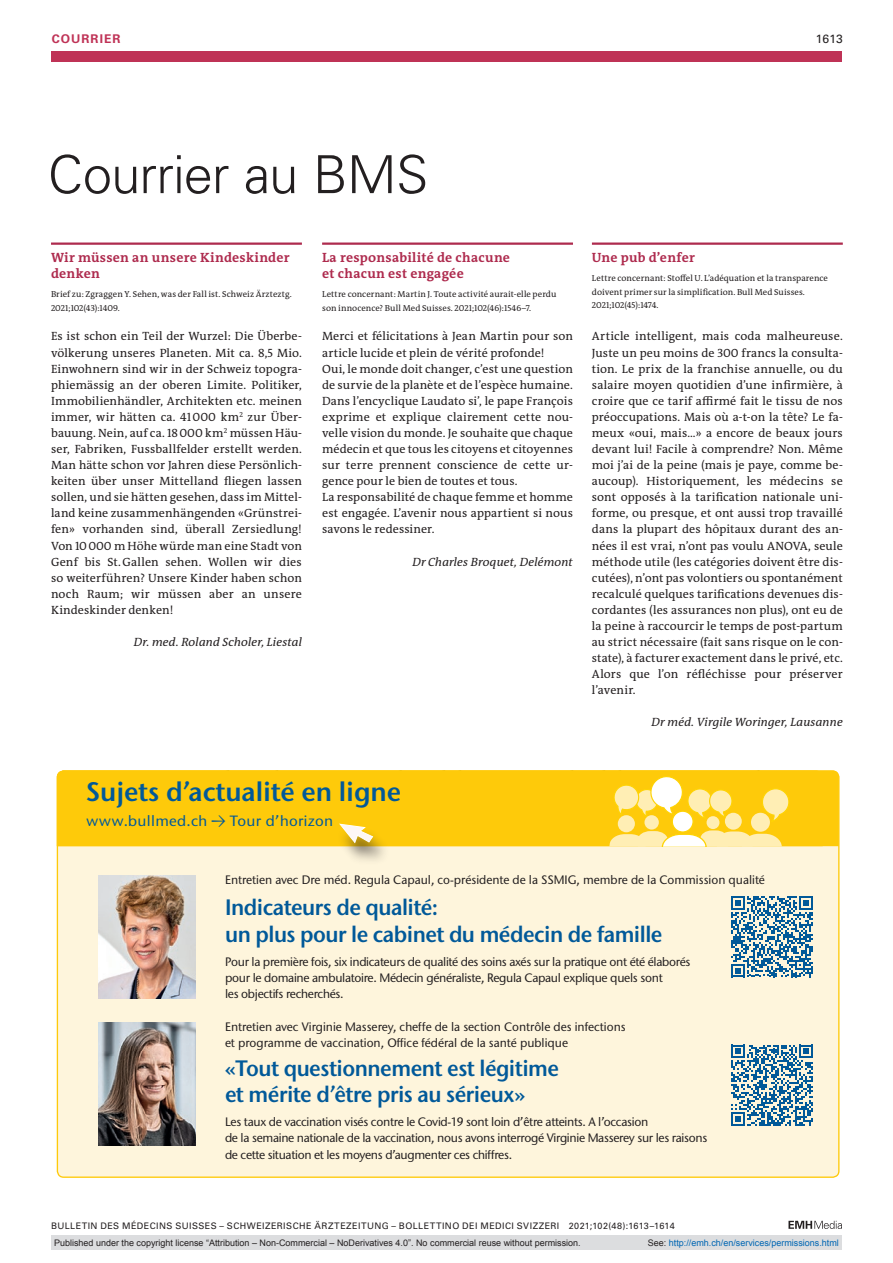
<style>
.page{position:relative;width:893px;height:1263px;background:#fff}
.page>*{position:absolute;margin:0;border:0;box-sizing:border-box;transform-origin:0 0}
.article-title{font:300 52.5px "Univers LT Std";letter-spacing:-.015em;color:#231f20}
.t1{font:600 26.7px "Stone Sans ITC Std";letter-spacing:-.005em;color:#015999}
.t2{font:600 22.2px/26.7px "Stone Sans ITC Std";letter-spacing:-.025em;color:#015999;scale:.95 1}
.t3{font:500 14.85px "Stone Sans ITC Std";letter-spacing:.02em;color:#015999}
.section-h1{font:700 13.5px/16px "The Antiqua B W7";letter-spacing:.02em;color:#ae2b4e}
.t4{font:500 12.3px/16.4px "Stone Sans ITC Std";letter-spacing:-.025em;color:#231f20}
.t5{font:500 12.3px/16.4px "Stone Sans ITC Std";color:#231f20}
.section-pn{font:12px/16px "The Antiqua B W5 Plain";letter-spacing:.01em;color:#231f20;text-align:justify}
.author-notes{font:italic 12px "The Antiqua B W5 Plain";letter-spacing:.01em;color:#231f20}
.ressort{font:700 12px "Univers LT Std";letter-spacing:.085em;color:#bf3256}
.ressort-2{font:12px "Univers LT Std";color:#231f20}
.t6{font:9px "Arial";color:#231f20}
.fusszeile{font:9px "Univers LT Std";letter-spacing:.045em;color:#231f20}
.t7{font:9px "Arial";color:#0066b3}
.comment{font:8.7px/13.5px "The Antiqua B W5 Plain";letter-spacing:.01em;color:#231f20}
.s1{font-family:"The Antiqua B W5 Plain";font-weight:400}
.s2{color:#231f20}
</style>
<div class="page">
<svg style="left:788px;top:1221px;width:54px;height:8px"></svg>
<hr style="left:592px;top:242px;width:251px;height:3px;background:#ae2b4e">
<hr style="left:51px;top:242px;width:251px;height:3px;background:#ae2b4e">
<hr style="left:322px;top:242px;width:251px;height:3px;background:#ae2b4e">
<div style="left:51px;top:51px;width:791px;height:11px;background:#bf3256"></div>
<div style="left:57px;top:771px;width:782px;height:406px;background:#fef5dc;border-radius:6px"></div>
<div style="left:57px;top:770px;width:782px;height:76px;background:#feca0a"></div>
<svg style="left:759px;top:785px;width:33px;height:38px"></svg>
<svg style="left:611px;top:773px;width:124px;height:47px;background:#fedb58"></svg>
<div style="left:707px;top:816px;width:12px;height:13px;background:#ffeeb4;border-radius:50%"></div>
<div style="left:725px;top:813px;width:17px;height:17px;background:#ffeeb4;border-radius:50%"></div>
<div style="left:644px;top:815px;width:15px;height:14px;background:#ffeeb4;border-radius:50%"></div>
<div style="left:618px;top:815px;width:17px;height:17px;background:#ffeeb4;border-radius:50%"></div>
<div style="left:672px;top:811px;width:21px;height:21px;background:#fff;border-radius:50%"></div>
<div style="left:672px;top:810px;width:22px;height:23px;border:1px solid #fed304;border-radius:50%"></div>
<svg style="left:609px;top:830px;width:173px;height:16px;background:#fee793"></svg>
<div style="left:751px;top:813px;width:19px;height:19px;background:#ffeeb4;border-radius:50%"></div>
<div style="left:336px;top:826px;width:54px;height:40px;background:#231f20;opacity:.6"></div>
<svg style="left:339px;top:823px;width:35px;height:21px"></svg>
<svg style="left:731px;top:896px;width:82px;height:81px"></svg>
<svg style="left:731px;top:1044px;width:82px;height:82px"></svg>
<img style="left:99px;top:875px;width:97px;height:123px">
<img style="left:99px;top:1022px;width:97px;height:123px">
<div style="left:51px;top:1235px;width:791px;height:15px;background:#dcdddf"></div>
<p class="ressort" style="left:52px;top:31px;width:70px">COURRIER</p>
<p class="ressort-2" style="left:816px;top:31px;width:28px">1613</p>
<p class="article-title" style="left:48px;top:143px;width:382px">Courrier au BMS</p>
<p class="section-h1" style="left:51px;top:250px;width:240px">Wir müssen an unsere Kindeskinder denken</p>
<p class="comment" style="left:51px;top:287px;width:242px">Brief zu: Zgraggen Y. Sehen, was der Fall ist. Schweiz Ärzteztg.<br>2021;102(43):1409.</p>
<p class="section-pn" style="left:51px;top:328px;width:252px">Es ist schon ein Teil der Wurzel: Die Überbe&shy;völkerung unseres Planeten. Mit ca. 8,5 Mio.<br>Einwohnern sind wir in der Schweiz topogra&shy;phiemässig an der oberen Limite. Politiker, Immobilienhändler, Architekten etc. meinen immer, wir hätten ca. 41000 km<sup>2</sup> zur Über&shy;bauung. Nein, auf ca. 18000 km<sup>2</sup> müssen Häu&shy;ser, Fabriken, Fussballfelder erstellt werden.<br>Man hätte schon vor Jahren diese Persönlich&shy;keiten über unser Mittelland fliegen lassen sollen, und sie hätten gesehen, dass im Mittel&shy;land keine zusammenhängenden «Grünstrei&shy;fen» vorhanden sind, überall Zersiedlung!<br>Von 10000 m Höhe würde man eine Stadt von Genf bis St.Gallen sehen. Wollen wir dies so weiterführen? Unsere Kinder haben schon noch Raum; wir müssen aber an unsere Kindeskinder denken!</p>
<p class="author-notes" style="left:134px;top:634px;width:170px">Dr. med. Roland Scholer, Liestal</p>
<p class="section-h1" style="left:322px;top:250px;width:189px">La responsabilité de chacune et chacun est engagée</p>
<p class="comment" style="left:322px;top:287px;width:236px">Lettre concernant: Martin J. Toute activité aurait-elle perdu son innocence? Bull Med Suisses. 2021;102(46):1546–7.</p>
<p class="section-pn" style="left:322px;top:328px;width:252px">Merci et félicitations à Jean Martin pour son article lucide et plein de vérité profonde!</p>
<p class="section-pn" style="left:322px;top:361px;width:252px">Oui, le monde doit changer, c’est une question de survie de la planète et de l’espèce humaine.<br>Dans l’encyclique Laudato si’, le pape François exprime et explique clairement cette nou&shy;velle vision du monde. Je souhaite que chaque médecin et que tous les citoyens et citoyennes sur terre prennent conscience de cette ur&shy;gence pour le bien de toutes et tous.</p>
<p class="section-pn" style="left:322px;top:489px;width:252px">La responsabilité de chaque femme et homme est engagée. L’avenir nous appartient si nous savons le redessiner.</p>
<p class="author-notes" style="left:412px;top:554px;width:162px">Dr Charles Broquet, Delémont</p>
<p class="section-h1" style="left:592px;top:250px;width:104px">Une pub d’enfer</p>
<p class="comment" style="left:592px;top:271px;width:238px">Lettre concernant: Stoffel U. L’adéquation et la transparence doivent primer sur la simplification. Bull Med Suisses.<br>2021;102(45):1474.</p>
<p class="section-pn" style="left:592px;top:328px;width:252px">Article intelligent, mais coda malheureuse.<br>Juste un peu moins de 300 francs la consulta&shy;tion. Le prix de la franchise annuelle, ou du salaire moyen quotidien d’une infirmière, à croire que ce tarif affirmé fait le tissu de nos préoccupations. Mais où a-t-on la tête? Le fa&shy;meux «oui, mais…» a encore de beaux jours devant lui! Facile à comprendre? Non. Même moi j’ai de la peine (mais je paye, comme be&shy;aucoup). Historiquement, les médecins se sont opposés à la tarification nationale uni&shy;forme, ou presque, et ont aussi trop travaillé dans la plupart des hôpitaux durant des an&shy;nées il est vrai, n’ont pas voulu ANOVA, seule méthode utile (les catégories doivent être dis&shy;cutées), n’ont pas volontiers ou spontanément recalculé quelques tarifications devenues dis&shy;cordantes (les assurances non plus), ont eu de la peine à raccourcir le temps de post-partum au strict nécessaire (fait sans risque on le con&shy;state), à facturer exactement dans le privé, etc.<br>Alors que l’on réfléchisse pour préserver l’avenir.</p>
<p class="author-notes" style="left:652px;top:715px;width:193px">Dr méd. Virgile Woringer, Lausanne</p>
<p class="t1" style="left:86px;top:775px;width:316px">Sujets d’actualité en ligne</p>
<p class="t3" style="left:86px;top:811px;width:248px">www.bullmed.ch <span class="s1">→</span> Tour d’horizon</p>
<p class="t5" style="left:225px;top:871px;width:541px">Entretien avec Dre méd. Regula Capaul, co-présidente de la SSMIG, membre de la Commission qualité</p>
<p class="t2" style="left:225px;top:894px;width:462px">Indicateurs de qualité:<br>un plus pour le cabinet du médecin de famille</p>
<p class="t4" style="left:225px;top:953px;width:467px">Pour la première fois, six indicateurs de qualité des soins axés sur la pratique ont été élaborés pour le domaine ambulatoire. Médecin généraliste, Regula Capaul explique quels sont<br>les objectifs recherchés.</p>
<p class="t5" style="left:225px;top:1018px;width:402px">Entretien avec Virginie Masserey, cheffe de la section Contrôle des infections et programme de vaccination, Office fédéral de la santé publique</p>
<p class="t2" style="left:225px;top:1054px;width:353px">«Tout questionnement est légitime et mérite d’être pris au sérieux»</p>
<p class="t4" style="left:225px;top:1113px;width:484px">Les taux de vaccination visés contre le Covid-19 sont loin d’être atteints. A l’occasion<br>de la semaine nationale de la vaccination, nous avons interrogé Virginie Masserey sur les raisons de cette situation et les moyens d’augmenter ces chiffres.</p>
<p class="fusszeile" style="left:51px;top:1220px;width:625px">BULLETIN DES MÉDECINS SUISSES – SCHWEIZERISCHE ÄRZTEZEITUNG – BOLLETTINO DEI MEDICI SVIZZERI 2021;102(48):1613–1614</p>
<p class="t6" style="left:54px;top:1237px;width:528px">Published under the copyright license “Attribution – Non-Commercial – NoDerivatives 4.0”. No commercial reuse without permission.</p>
<p class="t7" style="left:648px;top:1237px;width:193px"><span class="s2">See:</span> http://emh.ch/en/services/permissions.html</p>
</div>
